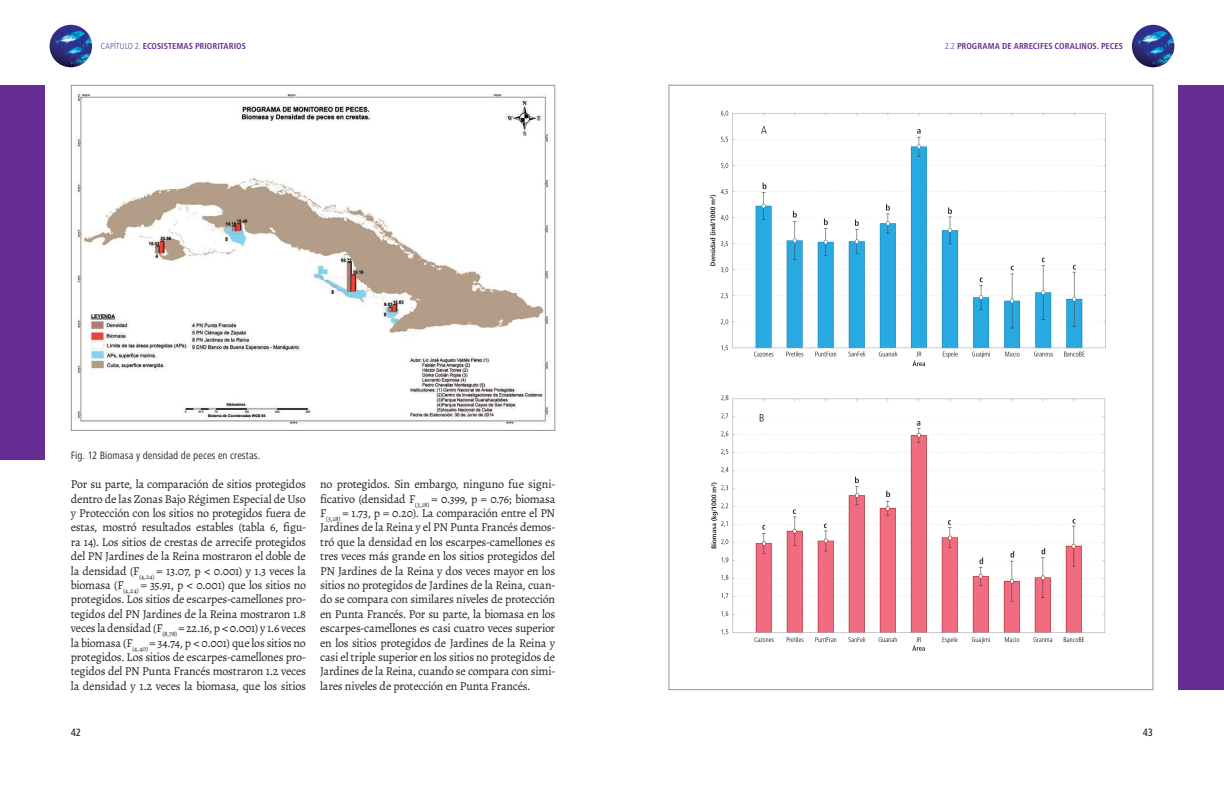
<style>
.page{position:relative;width:1224px;height:792px;background:#fff}
.page>*{position:absolute;margin:0;border:0;box-sizing:border-box;transform-origin:0 0}
.t1{font:12px/14.4px "Alegreya";letter-spacing:-.02em;color:#231f20;text-align:justify}
.t2{font:condensed 11px "Frutiger Next LT";color:#231f20}
.t3{font:500 condensed 11px "Frutiger Next LT";color:#231f20}
.t4{font:700 condensed 9px "Frutiger Next LT";letter-spacing:.005em;color:#652d91}
.s1{font-weight:300}
.s2{font-family:"Cambria"}
</style>
<div class="page">
<img style="left:50px;top:25px;width:42px;height:42px;border-radius:21px">
<img style="left:1132px;top:25px;width:42px;height:42px;border-radius:21px">
<img style="left:75px;top:94px;width:476px;height:331px">
<div style="left:0;top:85px;width:45px;height:374px;background:#652d91"></div>
<div style="left:1179px;top:85px;width:45px;height:605px;background:#652d91"></div>
<img style="left:710px;top:110px;width:396px;height:257px">
<img style="left:711px;top:395px;width:395px;height:256px">
<p class="t4" style="left:101px;top:41px;width:146px"><span class="s1">CAPÍTULO 2.</span> ECOSISTEMAS PRIORITARIOS</p>
<p class="t2" style="left:71px;top:450px;width:191px">Fig. 12 Biomasa y densidad de peces en crestas.</p>
<p class="t1" style="left:71px;top:477px;width:237px">Por su parte, la comparación de sitios protegidos dentro de las Zonas Bajo Régimen Especial de Uso y Protección con los sitios no protegidos fuera de estas, mostró resultados estables (tabla 6, figu&shy;ra 14). Los sitios de crestas de arrecife protegidos del PN Jardines de la Reina mostraron el doble de la densidad (F<sub>(4,24)</sub> = 13.07, p <span class="s2">˂</span> 0.001) y 1.3 veces la biomasa (F<sub>(4,24)</sub> = 35.91, p <span class="s2">˂</span> 0.001) que los sitios no protegidos. Los sitios de escarpes-camellones pro&shy;tegidos del PN Jardines de la Reina mostraron 1.8 veces la densidad (F<sub>(8,78)</sub> = 22.16, p <span class="s2">˂</span> 0.001) y 1.6 veces la biomasa (F<sub>(4,40)</sub> = 34.74, p <span class="s2">˂</span> 0.001) que los sitios no protegidos. Los sitios de escarpes-camellones pro&shy;tegidos del PN Punta Francés mostraron 1.2 veces la densidad y 1.2 veces la biomasa, que los sitios</p>
<p class="t1" style="left:320px;top:477px;width:237px">no protegidos. Sin embargo, ninguno fue signi&shy;ficativo (densidad F<sub>(3,18)</sub> = 0.399, p = 0.76; biomasa F<sub>(3,18)</sub> = 1.73, p = 0.20). La comparación entre el PN Jardines de la Reina y el PN Punta Francés demos&shy;tró que la densidad en los escarpes-camellones es tres veces más grande en los sitios protegidos del PN Jardines de la Reina y dos veces mayor en los sitios no protegidos de Jardines de la Reina, cuan&shy;do se compara con similares niveles de protección en Punta Francés. Por su parte, la biomasa en los escarpes-camellones es casi cuatro veces superior en los sitios protegidos de Jardines de la Reina y casi el triple superior en los sitios no protegidos de Jardines de la Reina, cuando se compara con simi&shy;lares niveles de protección en Punta Francés.</p>
<p class="t3" style="left:71px;top:726px;width:12px">42</p>
<p class="t4" style="left:945px;top:41px;width:180px"><span class="s1">2.2</span> PROGRAMA DE ARRECIFES CORALINOS. PECES</p>
<p class="t3" style="left:1143px;top:726px;width:12px">43</p>
</div>
